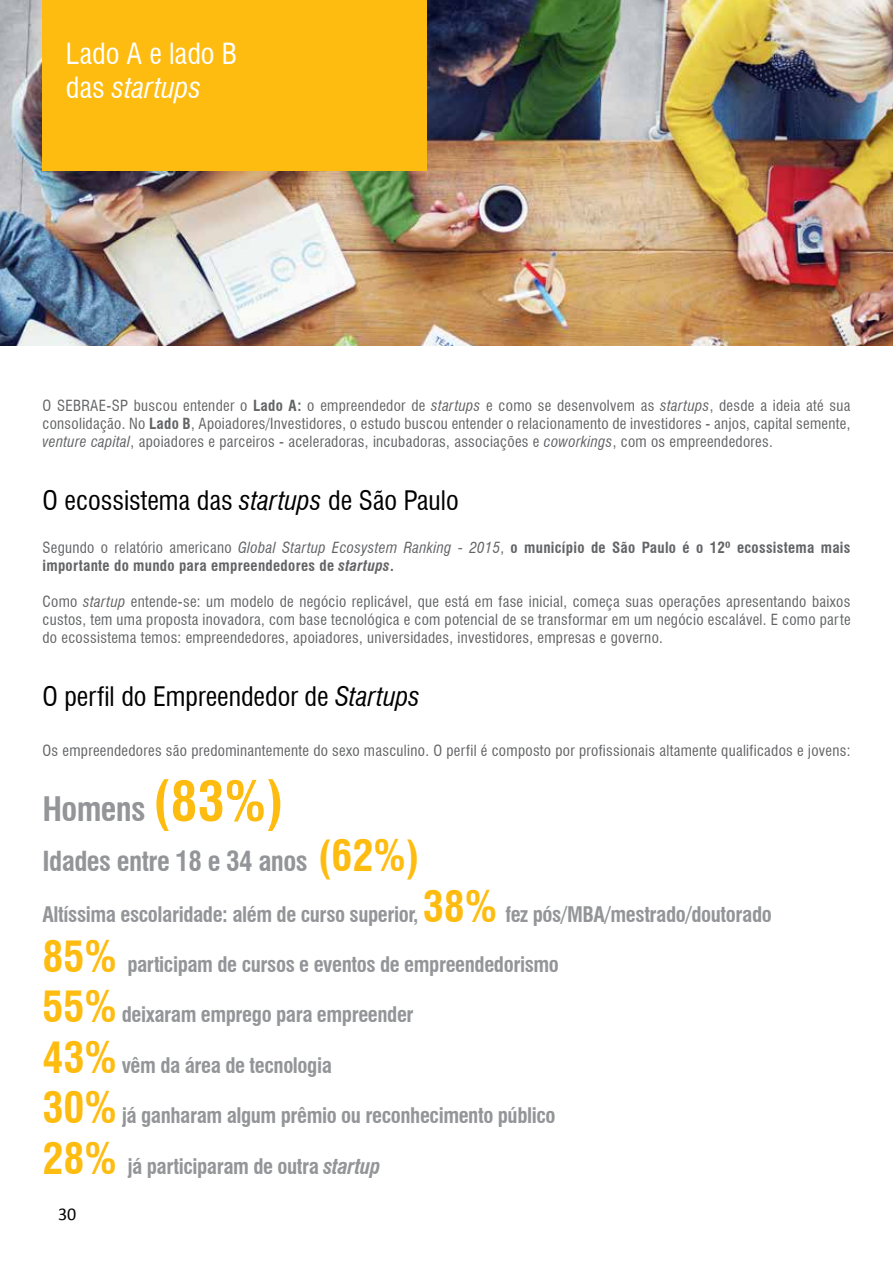
<style>
.page{position:relative;width:893px;height:1263px;background:#fff}
.page>*{position:absolute;margin:0;border:0;box-sizing:border-box;transform-origin:0 0}
.t1{font:700 condensed 33px "Swiss 721 BT";letter-spacing:-.02em;color:#939598}
.t2{font:condensed 28.5px/34.2px "Swiss 721 BT";color:#fff}
.t3{font:700 condensed 27px "Swiss 721 BT";letter-spacing:-.02em;color:#939598}
.t4{font:condensed 26.25px "Swiss 721 BT";color:#000101}
.t5{font:700 condensed 21px "Swiss 721 BT";letter-spacing:-.02em;color:#939598}
.t6{font:18px "Calibri";color:#000}
.t7{font:condensed 15px/18px "Swiss 721 BT";letter-spacing:.02em;color:#636466;text-align:justify}
.t8{font:700 condensed 15px/18px "Swiss 721 BT";letter-spacing:.02em;color:#636466}
.s1{font-style:italic}
.s2{font-weight:700}
.s3{font-weight:400}
.s4{font-weight:400;font-style:italic}
.s5{font-size:54px;color:#febc11}
.s6{font-size:42px;color:#febc11}
</style>
<div class="page">
<img style="left:0;top:0;width:893px;height:345px">
<div style="left:43px;top:0;width:384px;height:170px;background:#febc11"></div>
<h2 class="t2" style="left:66px;top:37px;width:173px">Lado A e lado B das <span class="s1">startups</span></h2>
<p class="t7" style="left:43px;top:397px;width:809px">O SEBRAE-SP buscou entender o <span class="s2">Lado A:</span> o empreendedor de <span class="s1">startups</span> e como se desenvolvem as <span class="s1">startups</span>, desde a ideia até sua consolidação. No <span class="s2">Lado B</span>, Apoiadores/Investidores, o estudo buscou entender o relacionamento de investidores - anjos, capital semente, <span class="s1">venture capital</span>, apoiadores e parceiros - aceleradoras, incubadoras, associações e <span class="s1">coworkings</span>, com os empreendedores.</p>
<h3 class="t4" style="left:43px;top:485px;width:418px">O ecossistema das <span class="s1">startups</span> de São Paulo</h3>
<p class="t8" style="left:43px;top:539px;width:809px"><span class="s3">Segundo o relatório americano</span> <span class="s4">Global Startup Ecosystem Ranking - 2015</span><span class="s3">,</span> o município de São Paulo é o 12º ecossistema mais importante do mundo para empreendedores de <span class="s1">startups</span>.</p>
<p class="t7" style="left:43px;top:593px;width:810px">Como <span class="s1">startup</span> entende-se: um modelo de negócio replicável, que está em fase inicial, começa suas operações apresentando baixos custos, tem uma proposta inovadora, com base tecnológica e com potencial de se transformar em um negócio escalável. E como parte do ecossistema temos: empreendedores, apoiadores, universidades, investidores, empresas e governo.</p>
<h3 class="t4" style="left:43px;top:681px;width:379px">O perfil do Empreendedor de <span class="s1">Startups</span></h3>
<p class="t7" style="left:43px;top:741px;width:810px">Os empreendedores são predominantemente do sexo masculino. O perfil é composto por profissionais altamente qualificados e jovens:</p>
<h1 class="t1" style="left:43px;top:789px;width:243px">Homens <span class="s5">(83%)</span></h1>
<h3 class="t3" style="left:43px;top:845px;width:379px">Idades entre 18 e 34 anos <span class="s6">(62%)</span></h3>
<h3 class="t5" style="left:43px;top:901px;width:731px">Altíssima escolaridade: além de curso superior, <span class="s6">38%</span> fez pós/MBA/mestrado/doutorado</h3>
<h3 class="t5" style="left:43px;top:952px;width:518px"><span class="s6">85%</span> participam de cursos e eventos de empreendedorismo</h3>
<h3 class="t5" style="left:43px;top:1002px;width:373px"><span class="s6">55%</span> deixaram emprego para empreender</h3>
<h3 class="t5" style="left:43px;top:1052px;width:291px"><span class="s6">43%</span> vêm da área de tecnologia</h3>
<h3 class="t5" style="left:43px;top:1103px;width:515px"><span class="s6">30%</span> já ganharam algum prêmio ou reconhecimento público</h3>
<h3 class="t5" style="left:43px;top:1153px;width:340px"><span class="s6">28%</span> já participaram de outra <span class="s1">startup</span></h3>
<p class="t6" style="left:58px;top:1203px;width:20px">30</p>
</div>
